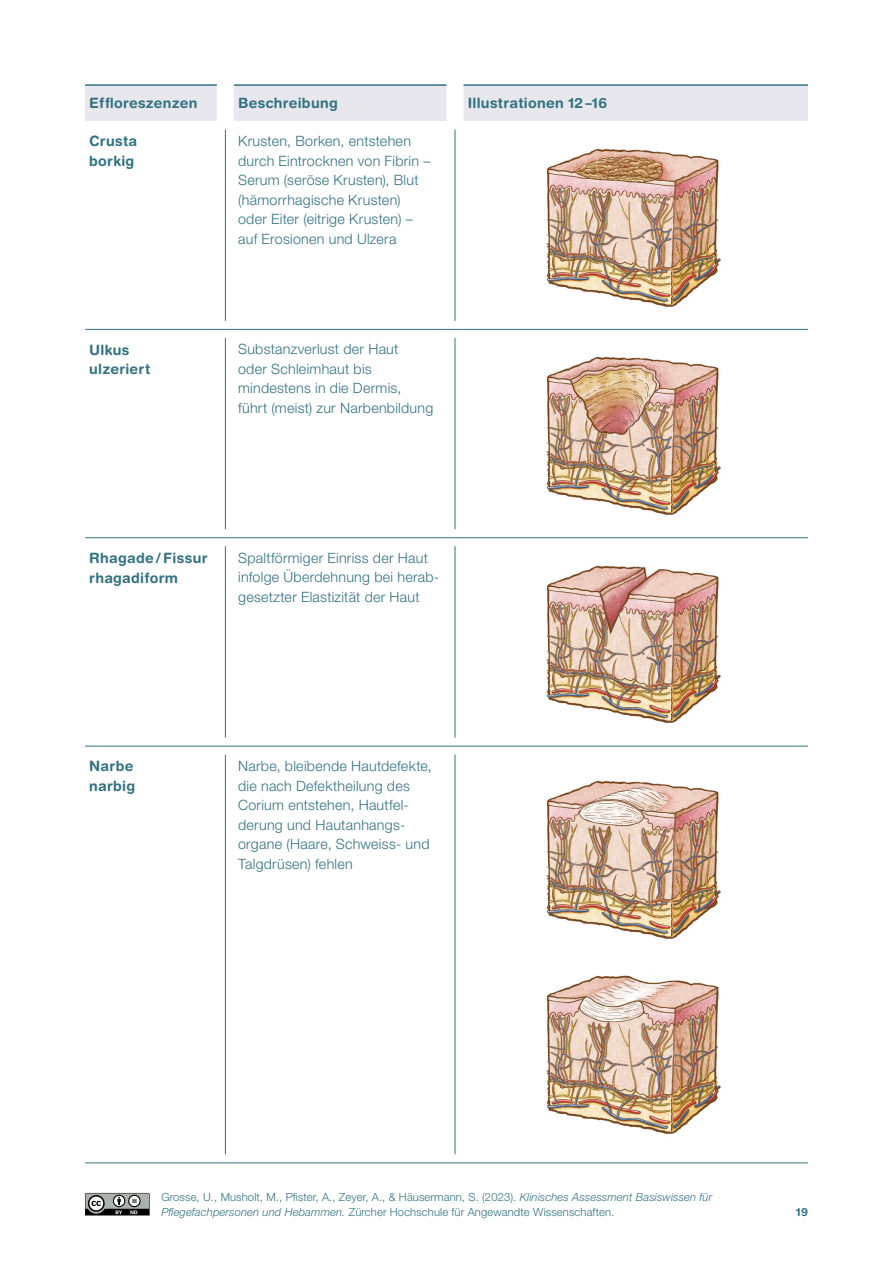
<style>
.page{position:relative;width:893px;height:1263px;background:#fff}
.page>*{position:absolute;margin:0;border:0;box-sizing:border-box;transform-origin:0 0}
.t1{font:300 14.25px/19.5px "Helvetica Neue LT Std";letter-spacing:.02em;color:#337282}
.t2{font:14.25px/19.5px "Helvetica Rounded LT Std Bd 2";letter-spacing:.02em;color:#337282}
.t3{font:11.25px/14.2px "Helvetica Neue LT Std Lt 2";letter-spacing:.01em;color:#337282}
.t4{font:11.25px "Helvetica Rounded LT Std Bd 2";color:#337282}
.s1{font-family:"Helvetica Neue LT Std";font-weight:300;font-style:italic}
</style>
<div class="page">
<svg style="left:85px;top:1193px;width:65px;height:23px"></svg>
<div style="left:85px;top:85px;width:723px;height:36px;background:#e7e7ed"></div>
<hr style="left:85px;top:329px;width:132px;height:1px;background:#337282">
<svg style="left:217px;top:329px;width:17px;height:1px"></svg>
<hr style="left:234px;top:329px;width:212px;height:1px;background:#337282">
<svg style="left:446px;top:329px;width:17px;height:1px"></svg>
<hr style="left:463px;top:329px;width:345px;height:1px;background:#337282">
<hr style="left:85px;top:537px;width:132px;height:1px;background:#337282">
<svg style="left:217px;top:537px;width:17px;height:1px"></svg>
<hr style="left:234px;top:537px;width:212px;height:1px;background:#337282">
<svg style="left:446px;top:537px;width:17px;height:1px"></svg>
<hr style="left:463px;top:537px;width:345px;height:1px;background:#337282">
<hr style="left:85px;top:746px;width:132px;height:1px;background:#337282">
<svg style="left:217px;top:746px;width:17px;height:1px"></svg>
<hr style="left:234px;top:746px;width:212px;height:1px;background:#337282">
<svg style="left:446px;top:746px;width:17px;height:1px"></svg>
<hr style="left:463px;top:746px;width:345px;height:1px;background:#337282">
<hr style="left:85px;top:1162px;width:132px;height:1px;background:#337282">
<svg style="left:217px;top:1162px;width:17px;height:1px"></svg>
<hr style="left:234px;top:1162px;width:212px;height:1px;background:#337282">
<svg style="left:446px;top:1162px;width:17px;height:1px"></svg>
<hr style="left:463px;top:1162px;width:345px;height:1px;background:#337282">
<hr style="left:225px;top:338px;width:1px;height:191px;background:#337282">
<hr style="left:225px;top:546px;width:1px;height:192px;background:#337282">
<hr style="left:455px;top:546px;width:1px;height:192px;background:#337282">
<hr style="left:455px;top:338px;width:1px;height:191px;background:#337282">
<hr style="left:455px;top:130px;width:1px;height:191px;background:#337282">
<hr style="left:225px;top:130px;width:1px;height:191px;background:#337282">
<hr style="left:225px;top:755px;width:1px;height:399px;background:#337282">
<hr style="left:455px;top:755px;width:1px;height:399px;background:#337282">
<hr style="left:85px;top:84px;width:132px;height:2px;background:#337282">
<hr style="left:234px;top:84px;width:212px;height:2px;background:#337282">
<hr style="left:463px;top:84px;width:345px;height:2px;background:#337282">
<img style="left:546px;top:148px;width:175px;height:159px">
<img style="left:546px;top:356px;width:175px;height:159px">
<img style="left:546px;top:565px;width:175px;height:158px">
<img style="left:546px;top:780px;width:175px;height:159px">
<img style="left:546px;top:975px;width:175px;height:159px">
<p class="t2" style="left:89px;top:93px;width:110px">Effloreszenzen</p>
<p class="t2" style="left:238px;top:93px;width:101px">Beschreibung</p>
<p class="t2" style="left:468px;top:93px;width:141px">Illustrationen 12–16</p>
<p class="t2" style="left:89px;top:131px;width:50px">Crusta borkig</p>
<p class="t1" style="left:238px;top:131px;width:194px">Krusten, Borken, entstehen durch Eintrocknen von Fibrin –<br>Serum (seröse Krusten), Blut (hämorrhagische Krusten) oder Eiter (eitrige Krusten) – auf Erosionen und Ulzera</p>
<p class="t2" style="left:89px;top:340px;width:63px">Ulkus ulzeriert</p>
<p class="t1" style="left:238px;top:339px;width:197px">Substanzverlust der Haut<br>oder Schleimhaut bis mindestens in die Dermis, führt (meist) zur Narbenbildung</p>
<p class="t2" style="left:89px;top:548px;width:120px">Rhagade/Fissur rhagadiform</p>
<p class="t1" style="left:238px;top:548px;width:203px">Spaltförmiger Einriss der Haut infolge Überdehnung bei herab&shy;gesetzter Elastizität der Haut</p>
<p class="t2" style="left:89px;top:756px;width:47px">Narbe narbig</p>
<p class="t1" style="left:238px;top:756px;width:195px">Narbe, bleibende Hautdefekte, die nach Defektheilung des<br>Corium entstehen, Hautfel&shy;derung und Hautanhangs&shy;organe (Haare, Schweiss- und<br>Talgdrüsen) fehlen</p>
<p class="t3" style="left:161px;top:1190px;width:552px">Grosse, U., Musholt, M., Pfister, A., Zeyer, A., &amp; Häusermann, S. (2023). <span class="s1">Klinisches Assessment Basiswissen für<br>Pflegefachpersonen und Hebammen.</span> Zürcher Hochschule für Angewandte Wissenschaften.</p>
<p class="t4" style="left:796px;top:1205px;width:13px">19</p>
</div>
